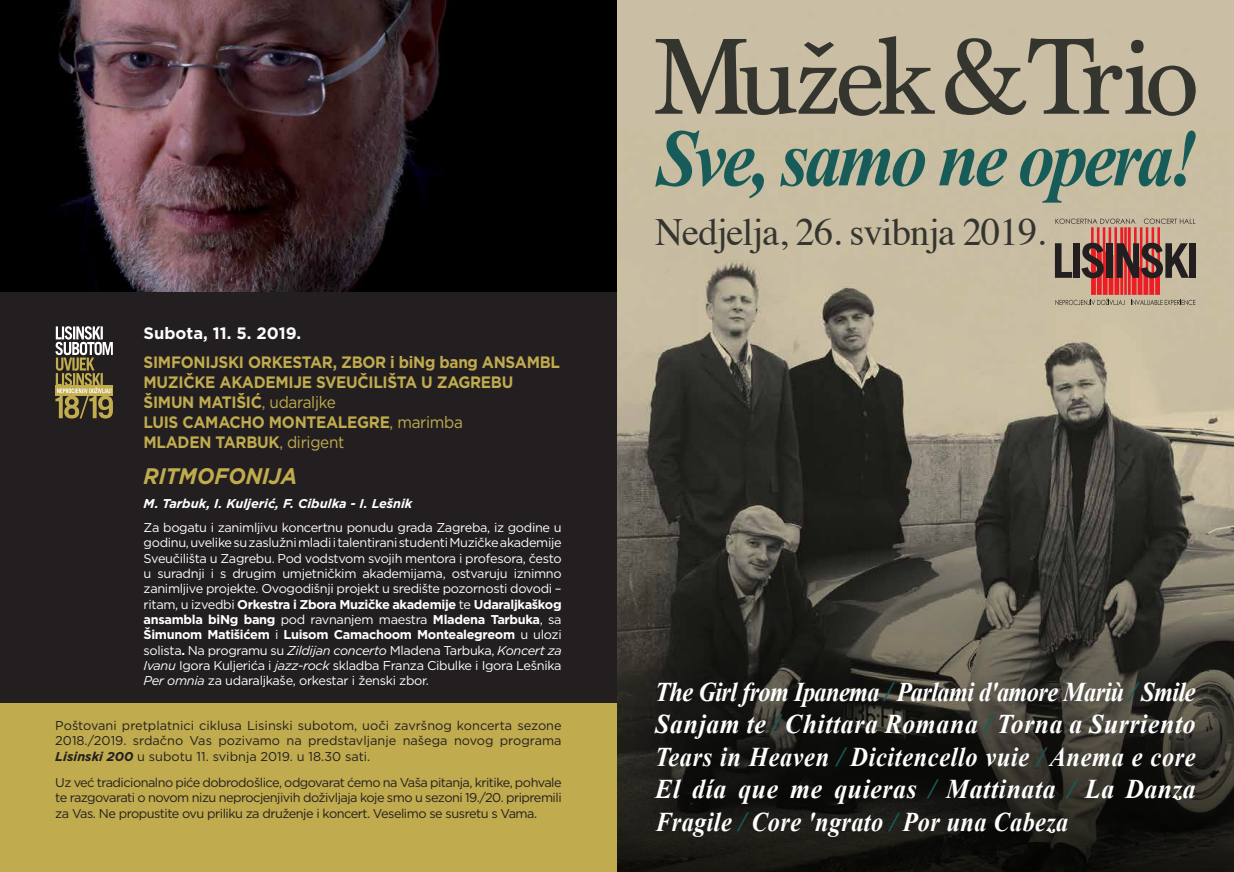
<style>
.page{position:relative;width:1234px;height:872px;background:#fff}
.page>*{position:absolute;margin:0;border:0;box-sizing:border-box;transform-origin:0 0}
.t1{font:38.55px "Times";letter-spacing:-.025em;color:#353530}
.t2{font:italic 700 27px/32.4px "Times New Roman";letter-spacing:.015em;color:#fff;text-align:justify;scale:.9 1}
.t3{font:italic 700 22.5px "Gotham";color:#c0ab4e;scale:.93 1}
.t4{font:700 16.5px/19.8px "Gotham";letter-spacing:-.02em;color:#c0ab4e;scale:.93 1}
.t5{font:700 16.5px "Gotham";color:#fff}
.t6{font:12.75px/15.3px "Gotham";letter-spacing:-.025em;color:#fff;text-align:justify}
.t7{font:12.75px/15.3px "Gotham";letter-spacing:-.035em;color:#231f20;text-align:justify}
.t8{font:italic 700 12.75px "Gotham";color:#fff}
.s1{font-weight:400}
.s2{font-weight:700}
.s3{font-style:italic}
.s4{font-weight:700;font-style:italic}
.s5{color:#185c59}
</style>
<div class="page">
<div style="left:0;top:291px;width:617px;height:581px;background:#231f20"></div>
<div style="left:0;top:703px;width:617px;height:169px;background:#c0ab4e"></div>
<div style="left:0;top:0;width:617px;height:291px;background:#000"></div>
<img style="left:58px;top:0;width:389px;height:291px">
<svg style="left:55px;top:326px;width:58px;height:92px"></svg>
<img style="left:617px;top:0;width:616px;height:518px">
<svg style="left:617px;top:518px;width:616px;height:354px;background:#2f2d27"></svg>
<svg style="left:655px;top:36px;width:279px;height:80px;background:#9b927f"></svg>
<svg style="left:945px;top:38px;width:250px;height:78px;background:#9b9380"></svg>
<svg style="left:655px;top:130px;width:108px;height:68px;background:#97a28d"></svg>
<svg style="left:780px;top:149px;width:144px;height:37px;background:#6b8a7b"></svg>
<svg style="left:938px;top:149px;width:68px;height:37px;background:#718d7d"></svg>
<svg style="left:1019px;top:130px;width:176px;height:73px;background:#99a38d"></svg>
<svg style="left:1054px;top:219px;width:141px;height:86px;background:#a5786a"></svg>
<div style="left:1188px;top:243px;width:7px;height:35px;background:#231f20"></div>
<p class="t5" style="left:144px;top:323px;width:159px">Subota, 11. 5. 2019.</p>
<p class="t4" style="left:144px;top:352px;width:449px">SIMFONIJSKI ORKESTAR, ZBOR i biNg bang ANSAMBL MUZIČKE AKADEMIJE SVEUČILIŠTA U ZAGREBU ŠIMUN MATIŠIĆ<span class="s1">, udaraljke<br></span>LUIS CAMACHO MONTEALEGRE<span class="s1">, marimba<br></span>MLADEN TARBUK<span class="s1">, dirigent</span></p>
<h3 class="t3" style="left:144px;top:460px;width:166px">RITMOFONIJA</h3>
<p class="t8" style="left:144px;top:495px;width:270px">M. Tarbuk, I. Kuljerić, F. Cibulka - I. Lešnik</p>
<p class="t6" style="left:144px;top:519px;width:419px">Za bogatu i zanimljivu koncertnu ponudu grada Zagreba, iz godine u godinu, uvelike su zaslužni mladi i talentirani studenti Muzičke akademije Sveučilišta u Zagrebu. Pod vodstvom svojih mentora i profesora, često u suradnji i s drugim umjetničkim akademijama, ostvaruju iznimno zanimljive projekte. Ovogodišnji projekt u središte pozornosti dovodi – ritam, u izvedbi <span class="s2">Orkestra i Zbora Muzičke akademije</span> te <span class="s2">Udaraljkaškog ansambla biNg bang</span> pod ravnanjem maestra <span class="s2">Mladena Tarbuka</span>, sa <span class="s2">Šimunom Matišićem</span> i <span class="s2">Luisom Camachoom Montealegreom</span> u ulozi solista<span class="s2">.</span> Na programu su <span class="s3">Zildijan concerto</span> Mladena Tarbuka, <span class="s3">Koncert za Ivanu</span> Igora Kuljerića i <span class="s3">jazz-rock</span> skladba Franza Cibulke i Igora Lešnika <span class="s3">Per omnia</span> za udaraljkaše, orkestar i ženski zbor.</p>
<p class="t7" style="left:55px;top:717px;width:507px">Poštovani pretplatnici ciklusa Lisinski subotom, uoči završnog koncerta sezone 2018./2019. srdačno Vas pozivamo na predstavljanje našega novog programa <span class="s4">Lisinski 200</span> u subotu 11. svibnja 2019. u 18.30 sati.</p>
<p class="t7" style="left:55px;top:774px;width:508px">Uz već tradicionalno piće dobrodošlice, odgovarat ćemo na Vaša pitanja, kritike, pohvale te razgovarati o novom nizu neprocjenjivih doživljaja koje smo u sezoni 19./20. pripremili za Vas. Ne propustite ovu priliku za druženje i koncert. Veselimo se susretu s Vama.</p>
<h1 class="t1" style="left:655px;top:196px;width:392px">Nedjelja, 26. svibnja 2019.</h1>
<h2 class="t2" style="left:655px;top:675px;width:601px">The Girl from Ipanema <span class="s5">/</span> Parlami d'amore Mariù <span class="s5">/</span> Smile Sanjam te <span class="s5">/</span> Chittara Romana <span class="s5">/</span> Torna a Surriento Tears in Heaven <span class="s5">/</span> Dicitencello vuie <span class="s5">/</span> Anema e core El día que me quieras <span class="s5">/</span> Mattinata <span class="s5">/</span> La Danza Fragile <span class="s5">/</span> Core 'ngrato <span class="s5">/</span> Por una Cabeza</h2>
</div>
